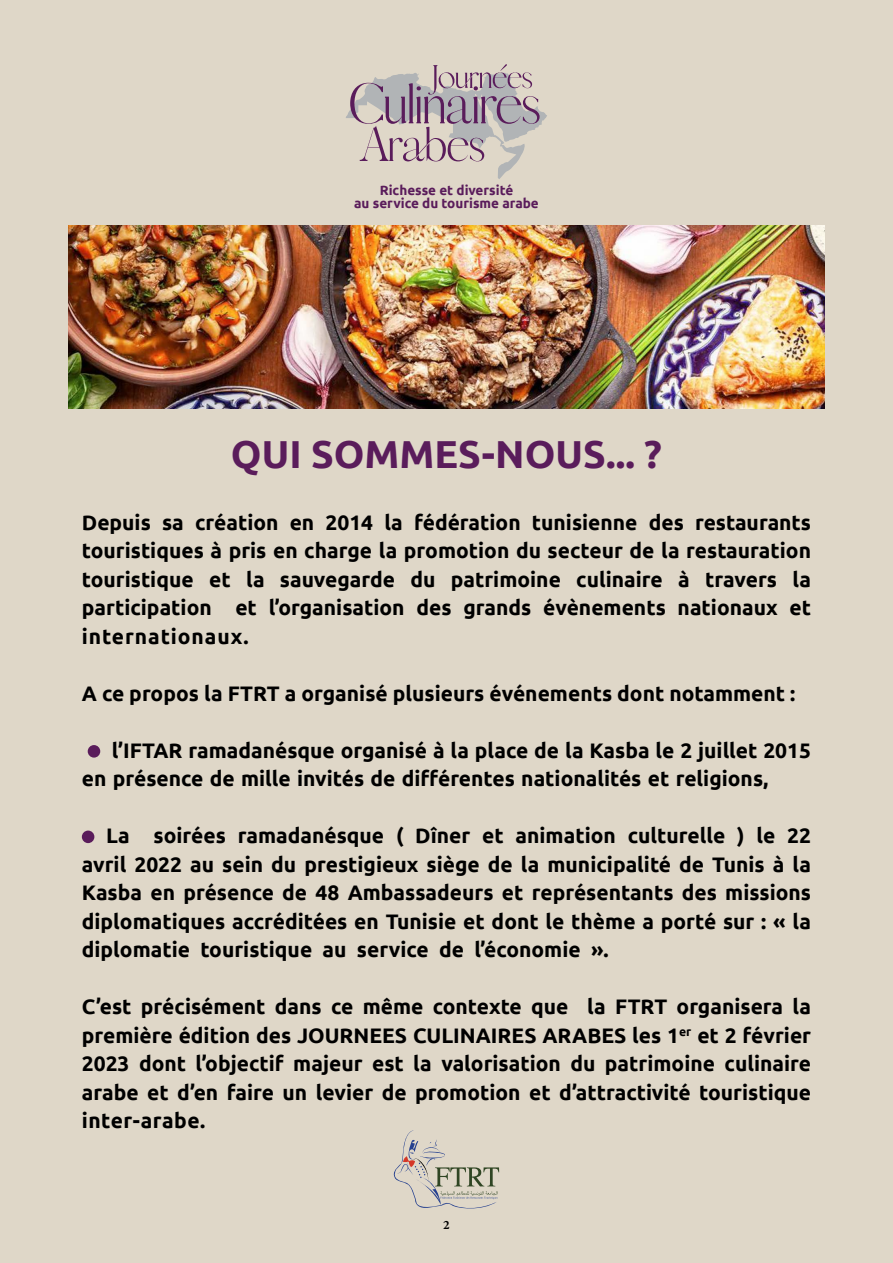
<style>
.page{position:relative;width:893px;height:1263px;background:#dfd7c8}
.page>*{position:absolute;margin:0;border:0;box-sizing:border-box;transform-origin:0 0}
.t1{font:700 39px "Ubuntu";color:#5a1c5b}
.t2{font:700 21px/28.5px "Ubuntu";color:#000}
.t3{font:700 18px "Adobe Arabic";color:#000}
.t4{font:700 13.5px/13.5px "Ubuntu";color:#5a1c5b;text-align:center}
.t5{font:700 12.3px "Ubuntu";color:#000}
</style>
<div class="page">
<svg style="left:346px;top:64px;width:201px;height:115px"></svg>
<div style="left:88px;top:745px;width:12px;height:13px;background:#5a1c5b;border-radius:50%"></div>
<div style="left:82px;top:830px;width:12px;height:13px;background:#5a1c5b;border-radius:50%"></div>
<img style="left:69px;top:225px;width:755px;height:183px">
<svg style="left:393px;top:1130px;width:106px;height:79px"></svg>
<p class="t4" style="left:354px;top:183px;width:186px">Richesse et diversité<br>au service du tourisme arabe</p>
<h1 class="t1" style="left:231px;top:430px;width:226px">QUI SOMMES</h1>
<h1 class="t1" style="left:482px;top:430px;width:182px">-NO US... ?</h1>
<p class="t2" style="left:195px;top:507px;width:85px">création</p>
<p class="t2" style="left:414px;top:507px;width:108px">fédération</p>
<p class="t2" style="left:384px;top:507px;width:20px">la</p>
<p class="t2" style="left:649px;top:507px;width:37px">des</p>
<p class="t2" style="left:82px;top:507px;width:71px">Depuis</p>
<p class="t2" style="left:82px;top:536px;width:731px">touristiques à pris en charge la promotion du secteur de la restauration</p>
<p class="t2" style="left:792px;top:564px;width:20px">la</p>
<p class="t2" style="left:532px;top:507px;width:107px">tunisienne</p>
<p class="t2" style="left:325px;top:507px;width:49px">2014</p>
<p class="t2" style="left:695px;top:507px;width:118px">restaurants</p>
<p class="t2" style="left:162px;top:507px;width:23px">sa</p>
<p class="t2" style="left:290px;top:507px;width:26px">en</p>
<p class="t2" style="left:678px;top:564px;width:13px">à</p>
<p class="t2" style="left:246px;top:564px;width:20px">la</p>
<p class="t2" style="left:280px;top:564px;width:117px">sauvegarde</p>
<p class="t2" style="left:410px;top:564px;width:27px">du</p>
<p class="t2" style="left:576px;top:564px;width:88px">culinaire</p>
<p class="t2" style="left:82px;top:564px;width:113px">touristique</p>
<p class="t2" style="left:451px;top:564px;width:112px">patrimoine</p>
<p class="t2" style="left:209px;top:564px;width:23px">et</p>
<p class="t2" style="left:705px;top:564px;width:73px">travers</p>
<p class="t2" style="left:543px;top:593px;width:124px">évènements</p>
<p class="t2" style="left:269px;top:593px;width:137px">’lorganisation</p>
<p class="t2" style="left:416px;top:593px;width:37px">des</p>
<p class="t2" style="left:463px;top:593px;width:69px">grands</p>
<p class="t2" style="left:82px;top:593px;width:168px">participation internationaux.</p>
<p class="t2" style="left:82px;top:678px;width:715px">A ce propos la FTRT a organisé plusieurs événements dont notamment :</p>
<p class="t2" style="left:82px;top:735px;width:731px;text-indent:30px">’l I FTAR ramadanésque organisé à la place de la Kasba le 2 juillet 2015 en présence de mille invités de différentes nationalités et religions,</p>
<p class="t2" style="left:787px;top:821px;width:25px">22</p>
<p class="t2" style="left:678px;top:593px;width:102px">nationaux</p>
<p class="t2" style="left:235px;top:593px;width:23px">et</p>
<p class="t2" style="left:789px;top:593px;width:23px">et</p>
<p class="t2" style="left:154px;top:821px;width:74px">soirées</p>
<p class="t2" style="left:238px;top:821px;width:148px">ramadanésque</p>
<p class="t2" style="left:396px;top:821px;width:9px">(</p>
<p class="t2" style="left:737px;top:821px;width:9px">)</p>
<p class="t2" style="left:415px;top:821px;width:57px">Dîner</p>
<p class="t2" style="left:628px;top:821px;width:99px">culturelle</p>
<p class="t2" style="left:756px;top:821px;width:20px">le</p>
<p class="t2" style="left:516px;top:821px;width:102px">animation</p>
<p class="t2" style="left:106px;top:821px;width:25px">La</p>
<p class="t2" style="left:82px;top:849px;width:731px">avril 2022 au sein du prestigieux siège de la municipalité de Tunis à la</p>
<p class="t2" style="left:82px;top:878px;width:731px">Kasba en présence de 48 Ambassadeurs et représentants des missions</p>
<p class="t2" style="left:82px;top:906px;width:731px">diplomatiques accréditées en Tunisie et dont le thème a porté sur : « la</p>
<p class="t2" style="left:591px;top:935px;width:19px">.«</p>
<p class="t2" style="left:482px;top:821px;width:23px">et</p>
<p class="t2" style="left:474px;top:935px;width:108px">’léconomie</p>
<p class="t2" style="left:82px;top:935px;width:110px">diplomatie</p>
<p class="t2" style="left:439px;top:935px;width:26px">de</p>
<p class="t2" style="left:200px;top:935px;width:113px">touristique</p>
<p class="t2" style="left:357px;top:935px;width:73px">service</p>
<p class="t2" style="left:323px;top:935px;width:25px">au</p>
<p class="t2" style="left:82px;top:992px;width:488px">C’est précisément dans ce même contexte que</p>
<p class="t2" style="left:587px;top:992px;width:225px">la FTRT organisera la</p>
<p class="t2" style="left:82px;top:1020px;width:272px">première édition des JOURNEES</p>
<p class="t2" style="left:413px;top:1020px;width:90px">CULINAIRES</p>
<p class="t2" style="left:542px;top:1020px;width:72px">ARABES</p>
<p class="t2" style="left:697px;top:1020px;width:115px">et 2 février</p>
<p class="t2" style="left:632px;top:1020px;width:48px">les 1</p>
<p class="t5" style="left:679px;top:1024px;width:14px">er</p>
<p class="t2" style="left:139px;top:1049px;width:49px">dont</p>
<p class="t2" style="left:196px;top:1049px;width:90px">’lobjectif</p>
<p class="t2" style="left:413px;top:1049px;width:20px">la</p>
<p class="t2" style="left:441px;top:1049px;width:121px">valorisation</p>
<p class="t2" style="left:570px;top:1049px;width:27px">du</p>
<p class="t2" style="left:724px;top:1049px;width:88px">culinaire</p>
<p class="t2" style="left:293px;top:1049px;width:71px">majeur</p>
<p class="t2" style="left:605px;top:1049px;width:112px">patrimoine</p>
<p class="t2" style="left:82px;top:1049px;width:731px">2023<br>arabe et d’en faire un levier de promotion et d’attractivité touristique inter-arabe.</p>
<p class="t2" style="left:372px;top:1049px;width:33px">est</p>
<p class="t3" style="left:443px;top:1212px;width:8px">2</p>
</div>
